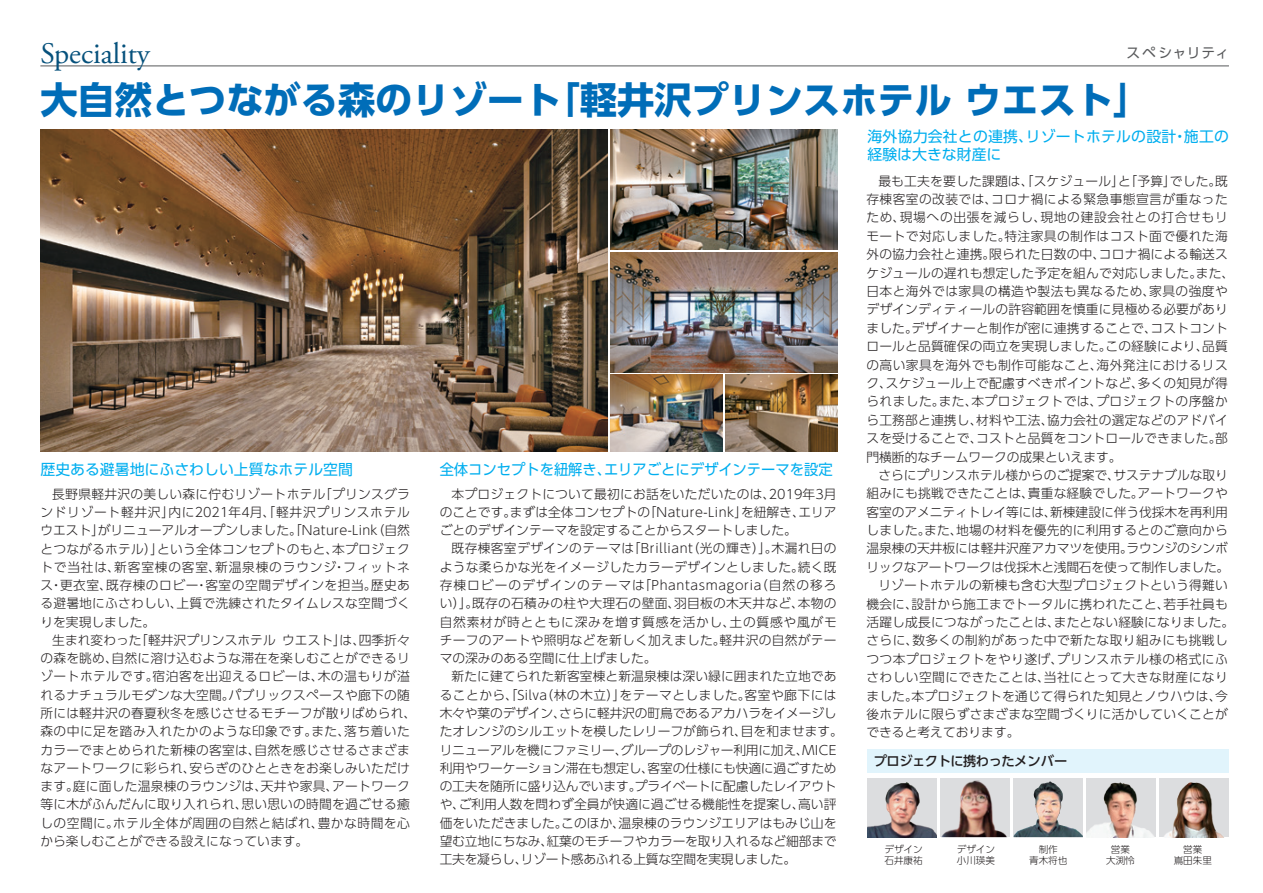
<style>
.page{position:relative;width:1263px;height:893px;background:#fff}
.page>*{position:absolute;margin:0;border:0;box-sizing:border-box;transform-origin:0 0}
.t1{font:700 37.2px "UD Shin Go Pro";color:#006db8}
.t2{font:29.7px "Adobe Garamond Pro";color:#06517c}
.t3{font:14.85px/18px "UD Shin Go Pro";color:#00aeef}
.t4{font:14.85px "UD Shin Go Pro";color:#00aeef;scale:.96 1}
.t5{font:13.8px "UD Shin Go Pro";letter-spacing:.05em;color:#57585a}
.t6{font:500 13.35px "UD Shin Go Pro";letter-spacing:-.04em;color:#231f20}
.t7{font:300 12.75px/18.3px "UD Shin Go Pro";letter-spacing:.015em;color:#231f20;text-align:justify}
.t8{font:300 12.75px/18.3px "UD Shin Go Pro";letter-spacing:-.01em;color:#231f20}
.t9{font:300 12.75px "UD Shin Go Pro";letter-spacing:-.005em;color:#231f20}
.t10{font:300 12.75px "UD Shin Go Pro";letter-spacing:-.02em;color:#231f20}
.t11{font:300 9.6px/11.7px "UD Shin Go Pro";color:#231f20;text-align:center}
</style>
<div class="page">
<hr style="left:40px;top:66px;width:1189px;height:1px;background:#57585a">
<img style="left:40px;top:129px;width:568px;height:323px">
<img style="left:611px;top:129px;width:227px;height:120px">
<img style="left:611px;top:252px;width:227px;height:120px">
<img style="left:611px;top:375px;width:111px;height:77px">
<img style="left:725px;top:375px;width:113px;height:77px">
<div style="left:867px;top:749px;width:362px;height:23px;background:#e1f4fc"></div>
<div style="left:867px;top:778px;width:70px;height:59px;background:#dcdddf"></div>
<img style="left:867px;top:782px;width:70px;height:55px">
<div style="left:1086px;top:778px;width:70px;height:59px;background:#dcdddf"></div>
<img style="left:1086px;top:782px;width:68px;height:55px">
<img style="left:940px;top:779px;width:70px;height:58px">
<div style="left:1160px;top:778px;width:69px;height:59px;background:#dcdddf"></div>
<img style="left:1164px;top:782px;width:60px;height:55px">
<div style="left:1013px;top:778px;width:70px;height:59px;background:#dcdddf"></div>
<img style="left:1013px;top:781px;width:70px;height:56px">
<h2 class="t2" style="left:40px;top:36px;width:111px">Speciality</h2>
<p class="t5" style="left:1126px;top:42px;width:104px">スペシャリティ</p>
<h1 class="t1" style="left:40px;top:70px;width:1111px">大自然とつながる森のリゾート「軽井沢プリンスホテル ウエスト」</h1>
<p class="t3" style="left:40px;top:460px;width:314px">歴史ある避暑地にふさわしい上質なホテル空間</p>
<p class="t7" style="left:40px;top:484px;width:371px;text-indent:12px">長野県軽井沢の美しい森に佇むリゾートホテル「プリンスグランドリゾート軽井沢」内に2021年4月、「軽井沢プリンスホテルウエスト」がリニューアルオープンしました。「Nature-Link（自然とつながるホテル）」という全体コンセプトのもと、本プロジェクトで当社は、新客室棟の客室、新温泉棟のラウンジ・フィットネス・更衣室、既存棟のロビー・客室の空間デザインを担当。歴史ある避暑地にふさわしい、上質で洗練されたタイムレスな空間づくりを実現しました。</p>
<p class="t7" style="left:40px;top:630px;width:377px;text-align:left;text-indent:12px">生まれ変わった「軽井沢プリンスホテル ウエスト」は、四季折々の森を眺め、自然に溶け込むような滞在を楽しむことができるリゾートホテルです。宿泊客を出迎えるロビーは、木の温もりが溢れるナチュラルモダンな大空間。パブリックスペースや廊下の随所には軽井沢の春夏秋冬を感じさせるモチーフが散りばめられ、森の中に足を踏み入れたかのような印象です。また、落ち着いたカラーでまとめられた新棟の客室は、自然を感じさせるさまざまなアートワークに彩られ、安らぎのひとときをお楽しみいただけます。庭に面した温泉棟のラウンジは、天井や家具、アートワーク等に木がふんだんに取り入れられ、思い思いの時間を過ごせる癒しの空間に。ホテル全体が周囲の自然と結ばれ、豊かな時間を心から楽しむことができる設えになっています。</p>
<p class="t4" style="left:440px;top:457px;width:411px">全体コンセプトを紐解き、エリアごとにデザインテーマを設定</p>
<p class="t7" style="left:440px;top:484px;width:398px;text-indent:12px">本プロジェクトについて最初にお話をいただいたのは、2019年3月のことです。まずは全体コンセプトの「Nature-Link」を紐解き、エリアごとのデザインテーマを設定することからスタートしました。</p>
<p class="t7" style="left:440px;top:539px;width:399px;text-indent:12px">既存棟客室デザインのテーマは「Brilliant（光の輝き）」。木漏れ日のような柔らかな光をイメージしたカラーデザインとしました。続く既存棟ロビーのデザインのテーマは「Phantasmagoria（自然の移ろい）」。既存の石積みの柱や大理石の壁面、羽目板の木天井など、本物の自然素材が時とともに深みを増す質感を活かし、土の質感や風がモチーフのアートや照明などを新しく加えました。軽井沢の自然がテーマの深みのある空間に仕上げました。</p>
<p class="t8" style="left:440px;top:667px;width:405px;text-indent:12px">新たに建てられた新客室棟と新温泉棟は深い緑に囲まれた立地であることから、「Silva（林の木立）」をテーマとしました。客室や廊下には木々や葉のデザイン、さらに軽井沢の町鳥であるアカハラをイメージしたオレンジのシルエットを模したレリーフが飾られ、目を和ませます。リニューアルを機にファミリー、グループのレジャー利用に加え、MICE利用やワーケーション滞在も想定し、客室の仕様にも快適に過ごすための工夫を随所に盛り込んでいます。プライベートに配慮したレイアウトや、ご利用人数を問わず全員が快適に過ごせる機能性を提案し、高い評価をいただきました。このほか、温泉棟のラウンジエリアはもみじ山を望む立地にちなみ、紅葉のモチーフやカラーを取り入れるなど細部まで工夫を凝らし、リゾート感あふれる上質な空間を実現しました。</p>
<p class="t3" style="left:867px;top:127px;width:363px">海外協力会社との連携、リゾートホテルの設計・施工の経験は大きな財産に</p>
<p class="t7" style="left:866px;top:171px;width:369px;text-align:left;text-indent:12px">最も工夫を要した課題は、「スケジュール」と「予算」でした。既存棟客室の改装では、コロナ禍による緊急事態宣言が重なったため、現場への出張を減らし、現地の建設会社との打合せもリモートで対応しました。特注家具の制作はコスト面で優れた海外の協力会社と連携。限られた日数の中、コロナ禍による輸送スケジュールの遅れも想定した予定を組んで対応しました。また、日本と海外では家具の構造や製法も異なるため、家具の強度やデザインディティールの許容範囲を慎重に見極める必要がありました。デザイナーと制作が密に連携することで、コストコントロールと品質確保の両立を実現しました。この経験により、品質の高い家具を海外でも制作可能なこと、海外発注におけるリスク、スケジュール上で配慮すべきポイントなど、多くの知見が得られました。また、本プロジェクトでは、プロジェクトの序盤から工務部と連携し、材料や工法、協力会社の選定などのアドバイスを受けることで、コストと品質をコントロールできました。部門横断的なチームワークの成果といえます。</p>
<p class="t9" style="left:878px;top:465px;width:351px">さらにプリンスホテル様からのご提案で、サステナブルな取り</p>
<p class="t7" style="left:866px;top:484px;width:363px">組みにも挑戦できたことは、貴重な経験でした。アートワークや</p>
<p class="t9" style="left:866px;top:501px;width:363px">客室のアメニティトレイ等には、新棟建設に伴う伐採木を再利用</p>
<p class="t7" style="left:866px;top:521px;width:363px">しました。また、地場の材料を優先的に利用するとのご意向から</p>
<p class="t9" style="left:866px;top:538px;width:363px">温泉棟の天井板には軽井沢産アカマツを使用。ラウンジのシンボ</p>
<p class="t10" style="left:866px;top:557px;width:364px">リックなアートワークは伐採木と浅間石を使って制作しました。</p>
<p class="t7" style="left:878px;top:576px;width:351px">リゾートホテルの新棟も含む大型プロジェクトという得難い</p>
<p class="t7" style="left:866px;top:594px;width:363px">機会に、設計から施工までトータルに携われたこと、若手社員も</p>
<p class="t7" style="left:866px;top:613px;width:369px">活躍し成長につながったことは、またとない経験になりました。</p>
<p class="t7" style="left:866px;top:631px;width:363px">さらに、数多くの制約があった中で新たな取り組みにも挑戦し</p>
<p class="t7" style="left:866px;top:649px;width:363px">つつ本プロジェクトをやり遂げ、プリンスホテル様の格式にふ</p>
<p class="t7" style="left:866px;top:668px;width:363px">さわしい空間にできたことは、当社にとって大きな財産になり</p>
<p class="t7" style="left:866px;top:686px;width:363px">ました。本プロジェクトを通じて得られた知見とノウハウは、今</p>
<p class="t7" style="left:866px;top:705px;width:363px">後ホテルに限らずさまざまな空間づくりに活かしていくことが</p>
<p class="t7" style="left:866px;top:723px;width:155px">できると考えております。</p>
<p class="t6" style="left:874px;top:750px;width:195px">プロジェクトに携わったメンバー</p>
<p class="t11" style="left:884px;top:843px;width:40px;text-align:left">デザイン石井康祐</p>
<p class="t11" style="left:957px;top:843px;width:40px;text-align:left">デザイン小川瑛美</p>
<p class="t11" style="left:1029px;top:843px;width:40px">制作<br>青木将也</p>
<p class="t11" style="left:1106px;top:843px;width:30px">営業大渕怜</p>
<p class="t11" style="left:1174px;top:843px;width:40px">営業<br>嶌田朱里</p>
</div>
